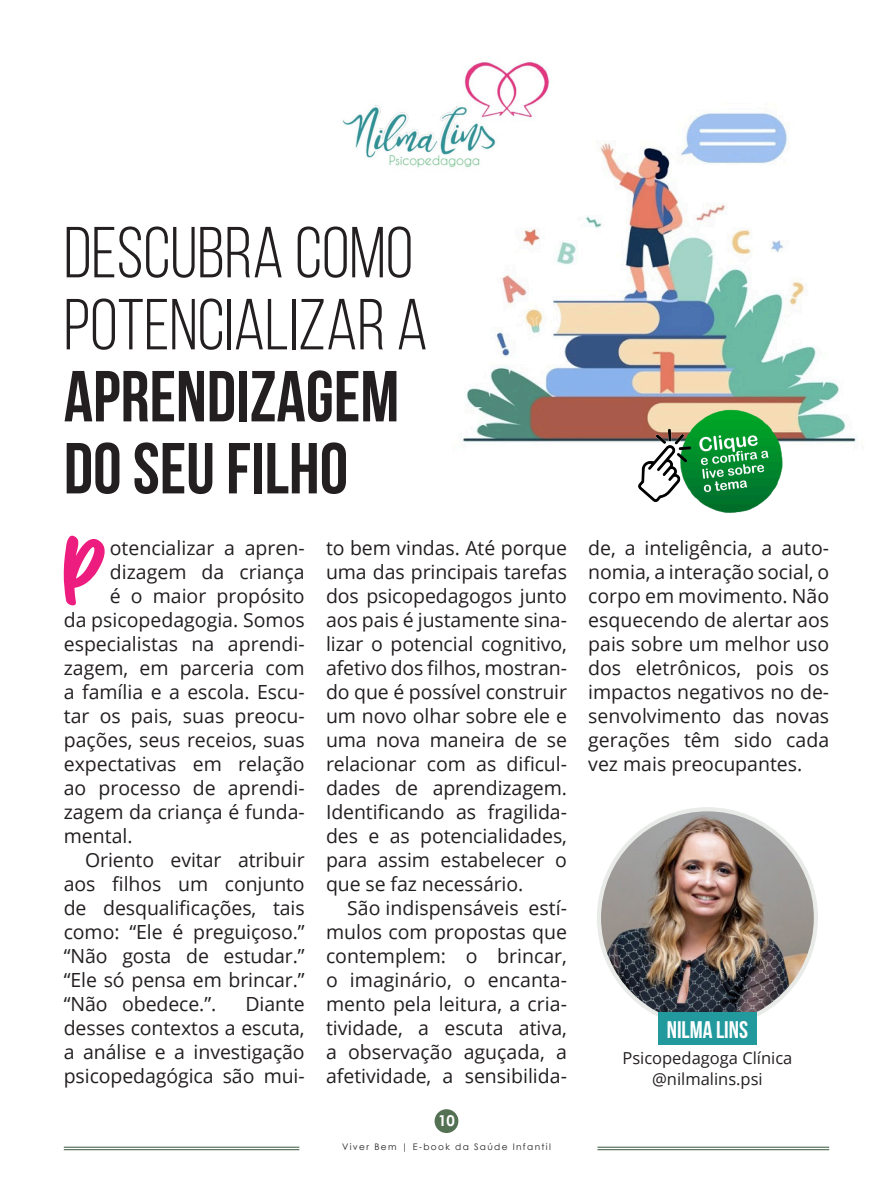
<style>
.page{position:relative;width:893px;height:1191px;background:#fff}
.page>*{position:absolute;margin:0;border:0;box-sizing:border-box;transform-origin:0 0}
.Capitular{font:76.8px "Baby Snail";color:#ed1d7f}
.Retranca{font:72px/72px "Bebas Neue";color:#231f20}
.Retranca-2{font:700 72px "Bebas Neue";color:#231f20}
.Assinatura{font:24px "Bebas Neue";color:#fff}
.Ebook{font:19.5px/24px "Open Sans";letter-spacing:-.005em;color:#231f20;text-align:justify}
.Capitular-2{font:19.5px "Open Sans";color:#231f20}
.Assinatura-2{font:16.5px "Open Sans";color:#231f20}
.t1{font:700 15px "Century Gothic";color:#fff}
.t2{font:9px "Century Gothic";letter-spacing:.15em;color:#231f20}
.s1{font-weight:700}
</style>
<div class="page">
<hr style="left:64px;top:1147px;width:235px;height:1px;background:#37573b">
<hr style="left:64px;top:1149px;width:235px;height:1px;background:#37573b">
<div style="left:435px;top:1109px;width:23px;height:24px;background:#557154;border-radius:50%"></div>
<hr style="left:597px;top:1147px;width:232px;height:1px;background:#37573b">
<hr style="left:597px;top:1149px;width:232px;height:1px;background:#37573b">
<img style="left:599px;top:809px;width:217px;height:217px;border-radius:108px">
<div style="left:658px;top:1012px;width:99px;height:33px;background:#21999d"></div>
<img style="left:462px;top:113px;width:394px;height:329px">
<img style="left:342px;top:62px;width:237px;height:118px">
<img style="left:627px;top:407px;width:161px;height:106px">
<p class="Retranca" style="left:64px;top:216px;width:366px">DESCUBRA COMO<br>POTENCIALIZAR A<br><span class="s1">APRENDIZAGEM</span></p>
<p class="Retranca-2" style="left:64px;top:429px;width:286px">DO SEU FILHO</p>
<p class="Capitular" style="left:60px;top:531px;width:35px">P</p>
<p class="Capitular-2" style="left:110px;top:534px;width:196px">otencializar a apren-</p>
<p class="Capitular-2" style="left:110px;top:558px;width:196px">dizagem da criança</p>
<p class="Capitular-2" style="left:110px;top:582px;width:196px">é o maior propósito</p>
<p class="Capitular-2" style="left:64px;top:606px;width:242px">da psicopedagogia. Somos</p>
<p class="Capitular-2" style="left:64px;top:630px;width:242px">especialistas na aprendi-</p>
<p class="Capitular-2" style="left:64px;top:654px;width:242px">zagem, em parceria com</p>
<p class="Capitular-2" style="left:64px;top:678px;width:242px">a família e a escola. Escu-</p>
<p class="Capitular-2" style="left:64px;top:702px;width:242px">tar os pais, suas preocu-</p>
<p class="Capitular-2" style="left:64px;top:726px;width:242px">pações, seus receios, suas</p>
<p class="Capitular-2" style="left:64px;top:750px;width:242px">expectativas em relação</p>
<p class="Capitular-2" style="left:64px;top:774px;width:242px">ao processo de aprendi-</p>
<p class="Capitular-2" style="left:64px;top:798px;width:242px">zagem da criança é funda-</p>
<p class="Capitular-2" style="left:64px;top:822px;width:70px">mental.</p>
<p class="Ebook" style="left:64px;top:847px;width:242px;text-indent:21px">Oriento evitar atribuir aos filhos um conjunto de desqualificações, tais como: “Ele é preguiçoso.” “Não gosta de estudar.” “Ele só pensa em brincar.” “Não obedece.”.</p>
<p class="Ebook" style="left:64px;top:991px;width:242px;text-indent:182px">Diante desses contextos a escuta, a análise e a investigação psicopedagógica são mui-</p>
<p class="Ebook" style="left:326px;top:535px;width:242px">to bem vindas. Até porque uma das principais tarefas dos psicopedagogos junto aos pais é justamente sina&shy;lizar o potencial cognitivo, afetivo dos filhos, mostran&shy;do que é possível construir um novo olhar sobre ele e uma nova maneira de se relacionar com as dificul&shy;dades de aprendizagem.<br>Identificando as fragilida&shy;des e as potencialidades, para assim estabelecer o que se faz necessário.</p>
<p class="Ebook" style="left:326px;top:895px;width:242px;text-indent:21px">São indispensáveis estí&shy;mulos com propostas que contemplem: o brincar, o imaginário, o encanta&shy;mento pela leitura, a cria&shy;tividade, a escuta ativa, a observação aguçada, a afetividade, a sensibilida-</p>
<p class="t1" style="left:438px;top:1110px;width:18px">10</p>
<p class="t2" style="left:342px;top:1140px;width:210px">Viver Bem | E-book da Saúde Infantil</p>
<p class="Ebook" style="left:588px;top:535px;width:242px">de, a inteligência, a auto&shy;nomia, a interação social, o corpo em movimento. Não esquecendo de alertar aos pais sobre um melhor uso dos eletrônicos, pois os impactos negativos no de&shy;senvolvimento das novas gerações têm sido cada vez mais preocupantes.</p>
<p class="Assinatura" style="left:667px;top:1016px;width:83px">NILMA LINS</p>
<p class="Assinatura-2" style="left:622px;top:1046px;width:172px">Psicopedagoga Clínica</p>
<p class="Assinatura-2" style="left:652px;top:1067px;width:112px">@nilmalins.psi</p>
</div>
